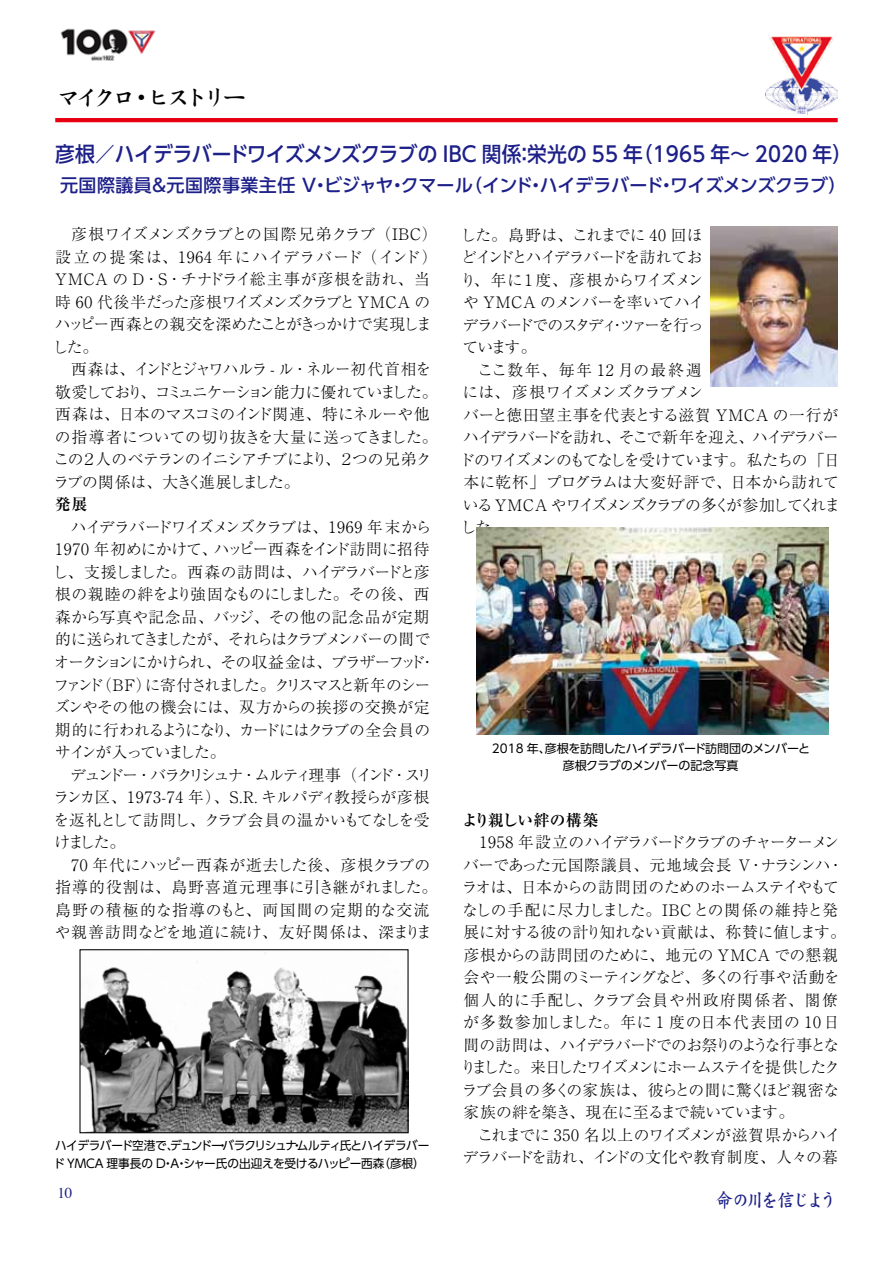
<style>
.page{position:relative;width:893px;height:1263px;background:#fff}
.page>*{position:absolute;margin:0;border:0;box-sizing:border-box;transform-origin:0 0}
.t1{font:24px "DF Kai Sho Std W7";letter-spacing:-.21em;color:#000}
.t2{font:500 21px "UD Shin Go Pro";letter-spacing:.01em;color:#1d2088;scale:.94 1}
.t3{font:19.5px "DF Kai Sho Std W7";letter-spacing:-.16em;color:#1d2088;scale:.9 1}
.t4{font:500 18px "UD Shin Go Pro";letter-spacing:-.015em;color:#1d2088}
.t5{font:300 15.75px/22.5px "Ryumin Pro";letter-spacing:-.05em;color:#000}
.t6{font:300 15.75px/22.5px "Ryumin Pro";letter-spacing:-.03em;color:#000}
.t7{font:300 15.75px/22.5px "Ryumin Pro";letter-spacing:-.02em;color:#000}
.t8{font:300 15.75px/22.5px "Ryumin Pro";letter-spacing:.045em;color:#000;text-align:center}
.t9{font:300 15.75px/22.5px "Ryumin Pro";letter-spacing:-.07em;color:#000}
.t10{font:300 15.75px/22.5px "Ryumin Pro";letter-spacing:-.075em;color:#000}
.t11{font:700 15.75px "Ryumin Pro";color:#000}
.t12{font:700 15.75px "Ryumin Pro";letter-spacing:.02em;color:#000}
.t13{font:15px "Times";color:#1d2088}
.t14{font:12px/18px "UD Shin Go Pro";letter-spacing:-.025em;color:#000}
</style>
<div class="page">
<hr style="left:55px;top:118px;width:783px;height:4px;background:#e60012">
<img style="left:765px;top:34px;width:73px;height:80px">
<img style="left:60px;top:28px;width:96px;height:33px">
<img style="left:710px;top:226px;width:128px;height:160px">
<img style="left:476px;top:527px;width:352px;height:208px">
<img style="left:81px;top:952px;width:326px;height:179px">
<div style="left:79px;top:949px;width:330px;height:184px;border:1px solid #000"></div>
<h1 class="t1" style="left:56px;top:85px;width:192px">マイクロ・ヒストリー</h1>
<h2 class="t2" style="left:55px;top:137px;width:849px">彦根／ハイデラバードワイズメンズクラブの IBC 関係：栄光の 55 年（1965 年～ 2020 年）</h2>
<p class="t4" style="left:60px;top:171px;width:788px">元国際議員＆元国際事業主任 V・ビジャヤ・クマール（インド・ハイデラバード・ワイズメンズクラブ）</p>
<p class="t7" style="left:52px;top:222px;width:387px;text-indent:19px">彦根ワイズメンズクラブとの国際兄弟クラブ（IBC）設立の提案は、1964 年にハイデラバード（インド）<br>YMCA の D・S・チナドライ総主事が彦根を訪れ、当時 60 代後半だった彦根ワイズメンズクラブとYMCA のハッピー西森との親交を深めたことがきっかけで実現しました。</p>
<p class="t5" style="left:53px;top:357px;width:386px;text-indent:18px">西森は、インドとジャワハルラ - ル・ネルー初代首相を敬愛しており、コミュニケーション能力に優れていました。西森は、日本のマスコミのインド関連、特にネルーや他の指導者についての切り抜きを大量に送ってきました。この２人のベテランのイニシアチブにより、２つの兄弟クラブの関係は、大きく進展しました。</p>
<p class="t12" style="left:55px;top:492px;width:34px">発展</p>
<p class="t5" style="left:52px;top:514px;width:384px;text-indent:18px">ハイデラバードワイズメンズクラブは、1969 年末から<br>1970 年初めにかけて、ハッピー西森をインド訪問に招待し、支援しました。西森の訪問は、ハイデラバードと彦根の親睦の絆をより強固なものにしました。その後、西森から写真や記念品、バッジ、その他の記念品が定期的に送られてきましたが、それらはクラブメンバーの間でオークションにかけられ、その収益金は、ブラザーフッド・ファンド（BF）に寄付されました。クリスマスと新年のシーズンやその他の機会には、双方からの挨拶の交換が定期的に行われるようになり、カードにはクラブの全会員のサインが入っていました。</p>
<p class="t10" style="left:53px;top:762px;width:381px;text-indent:17px">デュンドー・バラクリシュナ・ムルティ理事（インド・スリランカ区、1973-74 年）、S.R. キルパディ教授らが彦根を返礼として訪問し、クラブ会員の温かいもてなしを受けました。</p>
<p class="t8" style="left:55px;top:852px;width:384px">70 年代にハッピー西森が逝去した後、彦根クラブの<br>指導的役割は、島野喜道元理事に引き継がれました。島野の積極的な指導のもと、両国間の定期的な交流や親善訪問などを地道に続け、友好関係は、深まりま</p>
<p class="t9" style="left:460px;top:222px;width:245px">した。島野は、これまでに 40 回ほどインドとハイデラバードを訪れており、年に１度、彦根からワイズメンや YMCA のメンバーを率いてハイデラバードでのスタディ・ツァーを行っています。</p>
<p class="t5" style="left:459px;top:357px;width:383px;text-indent:18px">ここ数年、毎年 12 月の最終週<br>には、彦根ワイズメンズクラブメン<br>バーと徳田望主事を代表とする滋賀 YMCA の一行がハイデラバードを訪れ、そこで新年を迎え、ハイデラバードのワイズメンのもてなしを受けています。私たちの「日本に乾杯」プログラムは大変好評で、日本から訪れている YMCA やワイズメンズクラブの多くが参加してくれました。</p>
<p class="t14" style="left:492px;top:740px;width:320px;line-height:16.5px;text-align:center">2018 年、彦根を訪問したハイデラバード訪問団のメンバーと彦根クラブのメンバーの記念写真</p>
<p class="t11" style="left:462px;top:807px;width:138px">より親しい絆の構築</p>
<p class="t6" style="left:460px;top:830px;width:387px;text-indent:19px">1958 年設立のハイデラバードクラブのチャーターメンバーであった元国際議員、元地域会長 V・ナラシンハ・ラオは、日本からの訪問団のためのホームステイやもてなしの手配に尽力しました。IBCとの関係の維持と発展に対する彼の計り知れない貢献は、称賛に値します。彦根からの訪問団のために、地元の YMCA での懇親会や一般公開のミーティングなど、多くの行事や活動を個人的に手配し、クラブ会員や州政府関係者、閣僚が多数参加しました。年に 1 度の日本代表団の 10 日間の訪問は、ハイデラバードでのお祭りのような行事となりました。来日したワイズメンにホームステイを提供したクラブ会員の多くの家族は、彼らとの間に驚くほど親密な家族の絆を築き、現在に至るまで続いています。</p>
<p class="t5" style="left:463px;top:1122px;width:379px;text-align:right">これまでに 350 名以上のワイズメンが滋賀県からハイデラバードを訪れ、インドの文化や教育制度、人々の暮</p>
<p class="t14" style="left:53px;top:1136px;width:378px">ハイデラバード空港で、デュンドー・バラクリシュナ・ムルティ氏とハイデラバード YMCA 理事長の D・A・シャー氏の出迎えを受けるハッピー西森（彦根）</p>
<p class="t13" style="left:57px;top:1179px;width:16px">10</p>
<p class="t3" style="left:715px;top:1190px;width:136px">命の川を信じよう</p>
</div>
